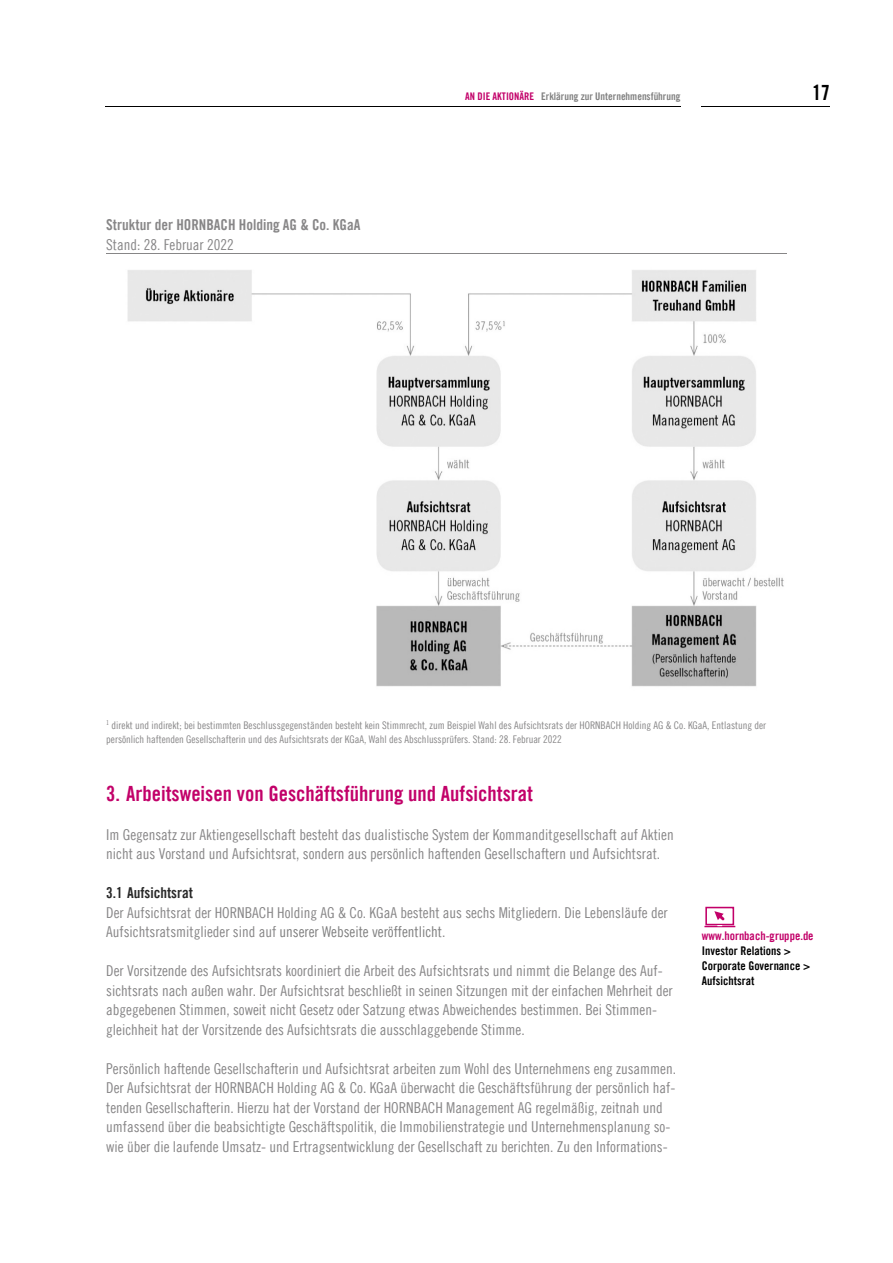
<style>
.page{position:relative;width:893px;height:1263px;background:#fff}
.page>*{position:absolute;margin:0;border:0;box-sizing:border-box;transform-origin:0 0}
.t1{font:700 21px "Trade Gothic CE Bold Cond Twenty";color:#c20069}
.t2{font:700 21px "Trade Gothic CE Bold Cond Twenty";color:#000}
.t3{font:15px/19.5px "Trade Gothic CE Cond Eighteen";color:#878687}
.t4{font:700 15px "Trade Gothic CE Bold Cond Twenty";color:#878687}
.t5{font:700 15px "Trade Gothic CE Bold Cond Twenty";color:#282828}
.t6{font:700 12px/15px "Trade Gothic CE Bold Cond Twenty";color:#000}
.t7{font:700 12px "Trade Gothic CE Bold Cond Twenty";color:#c20069}
.t8{font:10.5px/13.5px "Trade Gothic CE Cond Eighteen";color:#878687}
.t9{font:700 10.5px "Trade Gothic CE Bold Cond Twenty";color:#808080}
.s1{color:#c20069}
.s2{color:#808080}
</style>
<div class="page">
<hr style="left:105px;top:106px;width:575px;height:1px;background:#000">
<hr style="left:701px;top:106px;width:128px;height:1px;background:#000">
<img style="left:127px;top:270px;width:657px;height:417px">
<div style="left:705px;top:907px;width:29px;height:18px;border:2px solid #c20069"></div>
<hr style="left:704px;top:926px;width:31px;height:1px;background:#c20069">
<svg style="left:714px;top:911px;width:10px;height:15px"></svg>
<p class="t4" style="left:106px;top:216px;width:256px">Struktur der HORNBACH Holding AG &amp; Co. KGaA</p>
<p class="t3" style="left:106px;top:235px;width:129px">Stand: 28. Februar 2022</p>
<p class="t9" style="left:465px;top:90px;width:217px"><span class="s1">AN DIE AKTIONÄRE</span> Erklärung zur Unternehmensführung</p>
<h1 class="t2" style="left:812px;top:80px;width:19px">17</h1>
<p class="t8" style="left:106px;top:719px;width:661px"><sup>1</sup> direkt und indirekt; bei bestimmten Beschlussgegenständen besteht kein Stimmrecht, zum Beispiel Wahl des Aufsichtsrats der HORNBACH Holding AG &amp; Co. KGaA, Entlastung der persönlich haftenden Gesellschafterin und des Aufsichtsrats der KGaA, Wahl des Abschlussprüfers. Stand: 28. Februar 2022</p>
<h1 class="t1" style="left:106px;top:781px;width:428px">3. Arbeitsweisen von Geschäftsführung und Aufsichtsrat</h1>
<p class="t3" style="left:106px;top:825px;width:569px">Im Gegensatz zur Aktiengesellschaft besteht das dualistische System der Kommanditgesellschaft auf Aktien nicht aus Vorstand und Aufsichtsrat, sondern aus persönlich haftenden Gesellschaftern und Aufsichtsrat.</p>
<p class="t5" style="left:106px;top:884px;width:88px">3.1 Aufsichtsrat</p>
<p class="t3" style="left:106px;top:903px;width:563px">Der Aufsichtsrat der HORNBACH Holding AG &amp; Co. KGaA besteht aus sechs Mitgliedern. Die Lebensläufe der<br>Aufsichtsratsmitglieder sind auf <span class="s2">unserer Webseite veröffentlicht</span>.</p>
<p class="t3" style="left:106px;top:961px;width:568px">Der Vorsitzende des Aufsichtsrats koordiniert die Arbeit des Aufsichtsrats und nimmt die Belange des Auf&shy;sichtsrats nach außen wahr. Der Aufsichtsrat beschließt in seinen Sitzungen mit der einfachen Mehrheit der abgegebenen Stimmen, soweit nicht Gesetz oder Satzung etwas Abweichendes bestimmen. Bei Stimmen&shy;gleichheit hat der Vorsitzende des Aufsichtsrats die ausschlaggebende Stimme.</p>
<p class="t3" style="left:106px;top:1059px;width:571px">Persönlich haftende Gesellschafterin und Aufsichtsrat arbeiten zum Wohl des Unternehmens eng zusammen.<br>Der Aufsichtsrat der HORNBACH Holding AG &amp; Co. KGaA überwacht die Geschäftsführung der persönlich haf&shy;tenden Gesellschafterin. Hierzu hat der Vorstand der HORNBACH Management AG regelmäßig, zeitnah und umfassend über die beabsichtigte Geschäftspolitik, die Immobilienstrategie und Unternehmensplanung so&shy;wie über die laufende Umsatz- und Ertragsentwicklung der Gesellschaft zu berichten. Zu den Informations-</p>
<p class="t7" style="left:702px;top:928px;width:113px">www.hornbach-gruppe.de</p>
<p class="t6" style="left:702px;top:943px;width:110px">Investor Relations &gt;<br>Corporate Governance &gt;<br>Aufsichtsrat</p>
</div>
